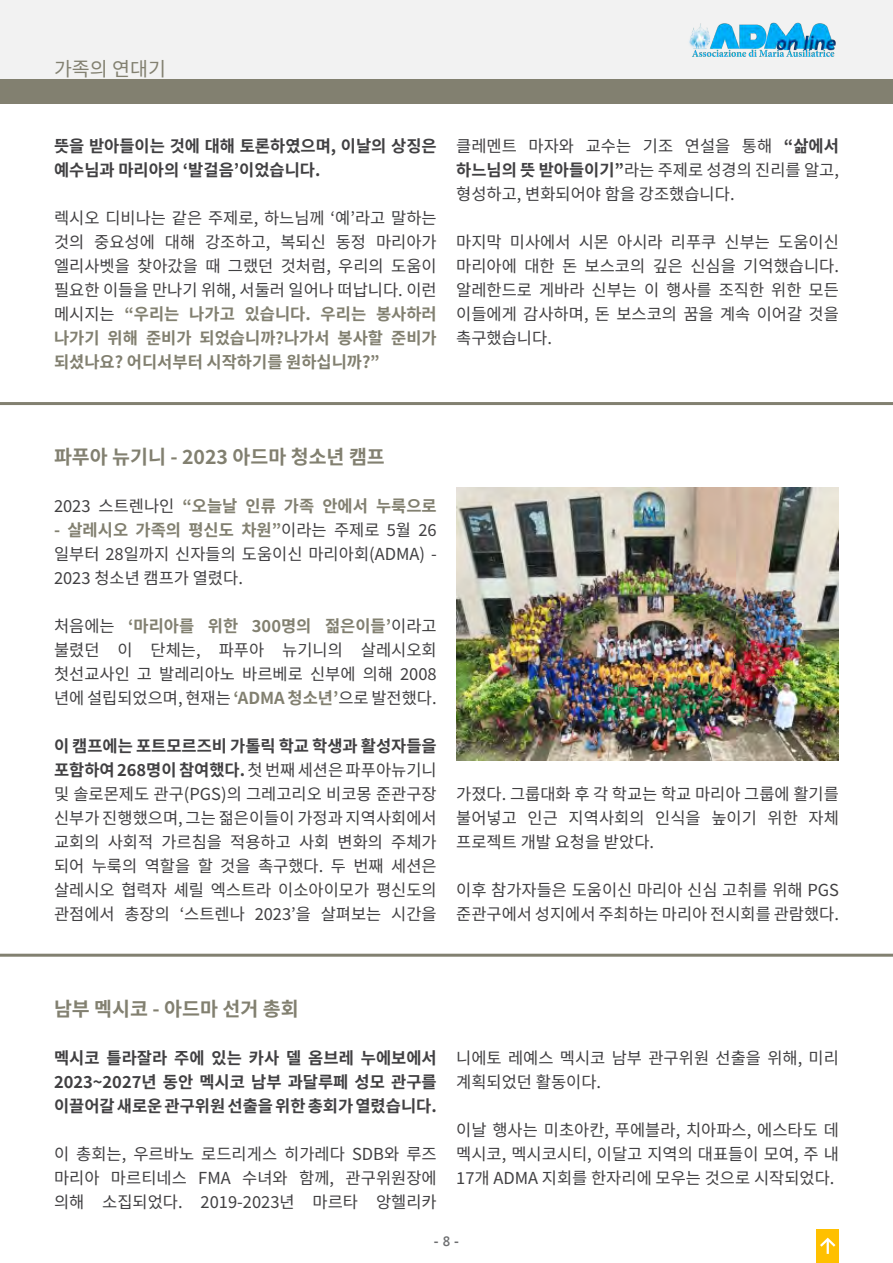
<style>
.page{position:relative;width:893px;height:1263px;background:#fff}
.page>*{position:absolute;margin:0;border:0;box-sizing:border-box;transform-origin:0 0}
.t1{font:700 19.5px "Noto Sans KR";color:#828070}
.t2{font:19.5px "Noto Sans KR";color:#828070}
.t3{font:16.5px/24px "Noto Sans KR";color:#414042;text-align:justify}
.t4{font:700 16.5px/24px "Noto Sans KR";color:#414042}
.t5{font:700 16.5px "Noto Sans KR";color:#828070}
.t6{font:700 13.5px "Segoe UI";color:#6d6e70}
.s1{font-weight:700;color:#828070}
.s2{font-weight:700}
.s3{font-weight:400;color:#414042}
.s4{font-weight:600}
</style>
<div class="page">
<div style="left:0;top:0;width:893px;height:80px;background:#f2f2f2"></div>
<img style="left:689px;top:22px;width:147px;height:35px">
<div style="left:816px;top:1229px;width:23px;height:34px;background:#ffc000"></div>
<svg style="left:820px;top:1237px;width:16px;height:17px"></svg>
<div style="left:0;top:80px;width:893px;height:24px;background:#828070"></div>
<hr style="left:0;top:402px;width:893px;height:3px;background:#828070">
<hr style="left:0;top:954px;width:893px;height:3px;background:#828070">
<img style="left:456px;top:488px;width:383px;height:272px">
<p class="t2" style="left:54px;top:57px;width:114px">가족의 연대기</p>
<p class="t4" style="left:54px;top:134px;width:384px">뜻을 받아들이는 것에 대해 토론하였으며, 이날의 상징은 예수님과 마리아의 ‘발걸음’이었습니다.</p>
<p class="t3" style="left:54px;top:206px;width:384px">렉시오 디비나는 같은 주제로, 하느님께 ‘예’라고 말하는 것의 중요성에 대해 강조하고, 복되신 동정 마리아가 엘리사벳을 찾아갔을 때 그랬던 것처럼, 우리의 도움이 필요한 이들을 만나기 위해, 서둘러 일어나 떠납니다. 이런 메시지는 <span class="s1">“우리는 나가고 있습니다. 우리는 봉사하러 나가기 위해 준비가 되었습니까?나가서 봉사할 준비가 되셨나요? 어디서부터 시작하기를 원하십니까?”</span></p>
<p class="t3" style="left:456px;top:134px;width:384px">클레멘트 마자와 교수는 기조 연설을 통해 <span class="s2">“삶에서 하느님의 뜻 받아들이기”</span>라는 주제로 성경의 진리를 알고, 형성하고, 변화되어야 함을 강조했습니다.</p>
<p class="t3" style="left:456px;top:230px;width:384px">마지막 미사에서 시몬 아시라 리푸쿠 신부는 도움이신 마리아에 대한 돈 보스코의 깊은 신심을 기억했습니다. 알레한드로 게바라 신부는 이 행사를 조직한 위한 모든 이들에게 감사하며, 돈 보스코의 꿈을 계속 이어갈 것을 촉구했습니다.</p>
<p class="t1" style="left:54px;top:445px;width:332px">파푸아 뉴기니 - 2023 아드마 청소년 캠프</p>
<p class="t5" style="left:54px;top:496px;width:384px"><span class="s3">2023 스트렌나인</span> “오늘날 인류 가족 안에서 누룩으로</p>
<p class="t3" style="left:54px;top:518px;width:384px"><span class="s1">- 살레시오 가족의 평신도 차원”</span>이라는 주제로 5월 26 일부터 28일까지 신자들의 도움이신 마리아회(ADMA) - 2023 청소년 캠프가 열렸다.</p>
<p class="t3" style="left:54px;top:614px;width:384px">처음에는 <span class="s1">‘마리아를 위한 300명의 젊은이들’</span>이라고 불렸던 이 단체는, 파푸아 뉴기니의 살레시오회 첫선교사인 고 발레리아노 바르베로 신부에 의해 2008 년에 설립되었으며, 현재는 <span class="s1">‘ADMA 청소년’</span>으로 발전했다.</p>
<p class="t3" style="left:54px;top:734px;width:384px"><span class="s2">이 캠프에는 포트모르즈비 가톨릭 학교 학생과 활성자들을 포함하여 268명이 참여했다.</span> 첫 번째 세션은 파푸아뉴기니 및 솔로몬제도 관구(PGS)의 그레고리오 비코몽 준관구장 신부가 진행했으며, 그는 젊은이들이 가정과 지역사회에서 교회의 사회적 가르침을 적용하고 사회 변화의 주체가 되어 누룩의 역할을 할 것을 촉구했다. 두 번째 세션은 살레시오 협력자 셰릴 엑스트라 이소아이모가 평신도의 관점에서 총장의 ‘스트렌나 2023’을 살펴보는 시간을</p>
<p class="t3" style="left:456px;top:782px;width:384px">가졌다. 그룹대화 후 각 학교는 학교 마리아 그룹에 활기를 불어넣고 인근 지역사회의 인식을 높이기 위한 자체 프로젝트 개발 요청을 받았다.</p>
<p class="t3" style="left:456px;top:878px;width:384px">이후 참가자들은 도움이신 마리아 신심 고취를 위해 PGS 준관구에서 성지에서 주최하는 마리아 전시회를 관람했다.</p>
<p class="t1" style="left:54px;top:997px;width:246px">남부 멕시코 - 아드마 선거 총회</p>
<p class="t4" style="left:54px;top:1046px;width:384px;text-align:justify">멕시코 틀라잘라 주에 있는 카사 델 옴브레 누에보에서 2023~2027년 동안 멕시코 남부 과달루페 성모 관구를 이끌어갈 새로운 관구위원 선출을 위한 총회가 열렸습니다.</p>
<p class="t3" style="left:54px;top:1142px;width:384px">이 총회는, 우르바노 로드리게스 히가레다 SDB와 루즈 마리아 마르티네스 FMA 수녀와 함께, 관구위원장에 의해 소집되었다. 2019-2023년 마르타 앙헬리카</p>
<p class="t3" style="left:456px;top:1046px;width:384px">니에토 레예스 멕시코 남부 관구위원 선출을 위해, 미리 계획되었던 활동이다.</p>
<p class="t3" style="left:456px;top:1118px;width:384px">이날 행사는 미초아칸, 푸에블라, 치아파스, 에스타도 데 멕시코, 멕시코시티, 이달고 지역의 대표들이 모여, 주 내 17개 ADMA 지회를 한자리에 모우는 것으로 시작되었다.</p>
<p class="t6" style="left:434px;top:1229px;width:27px">- <span class="s4">8</span> -</p>
</div>
